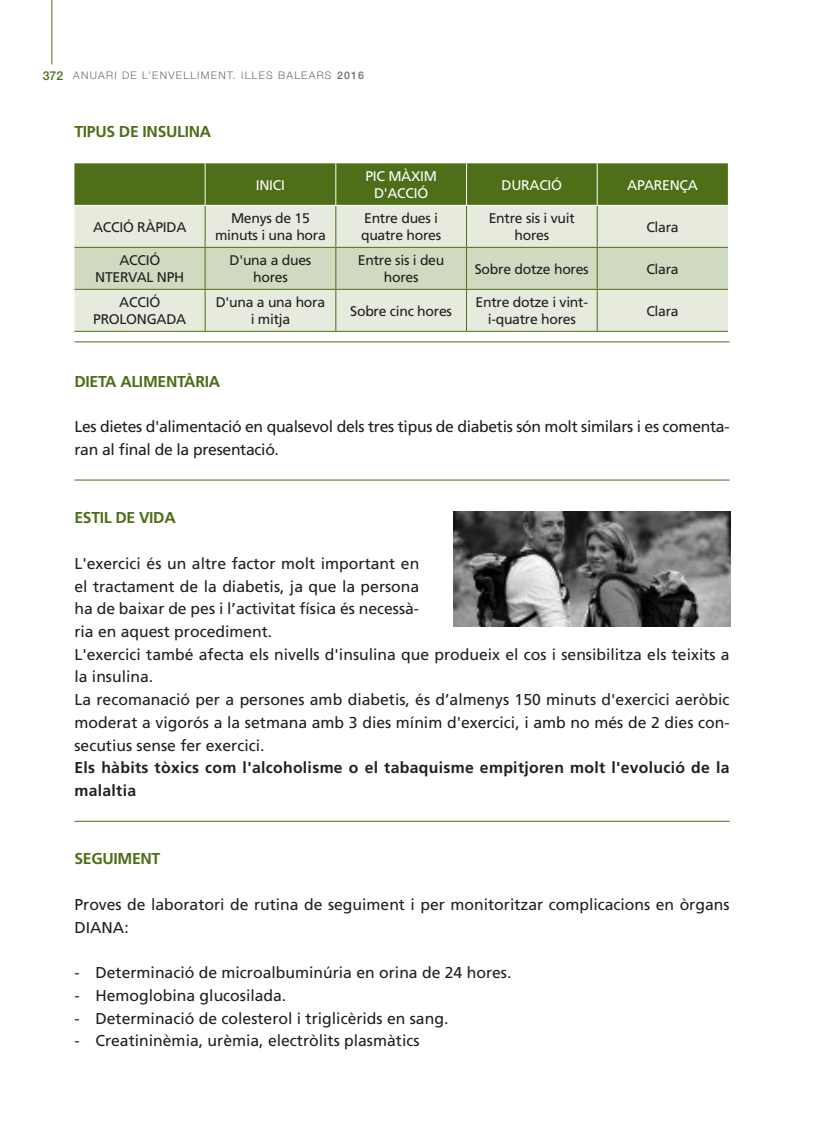
<style>
.page{position:relative;width:819px;height:1141px;background:#fff}
.page>*{position:absolute;margin:0;border:0;box-sizing:border-box;transform-origin:0 0}
.t1{font:15.75px/22.8px "Frutiger LT Std";color:#231f20}
.t2{font:15.75px/22.8px "Frutiger LT Std";letter-spacing:-.02em;color:#231f20}
.t3{font:700 15.75px/22.8px "Frutiger LT Std";letter-spacing:.02em;color:#231f20}
.t4{font:700 15.75px "Frutiger LT Std";letter-spacing:-.02em;color:#4e6e17}
.t5{font:14px/17.5px "Frutiger LT Std";letter-spacing:-.02em;color:#231f20;text-align:center}
.t6{font:14px/17.5px "Frutiger LT Std";letter-spacing:-.02em;color:#fff;text-align:center}
.t7{font:300 10.5px "Helvetica Neue LT Std";letter-spacing:.12em;color:#6c6d70}
.s1{font-weight:500;font-size:12.25px;color:#4e6e17}
.s2{font-weight:500}
</style>
<div class="page">
<hr style="left:52px;top:0;width:1px;height:64px;background:#4e6e17">
<hr style="left:74px;top:342px;width:655px;height:1px;background:#4e6e17">
<hr style="left:74px;top:480px;width:655px;height:1px;background:#4e6e17">
<hr style="left:74px;top:821px;width:655px;height:1px;background:#4e6e17">
<div style="left:74px;top:163px;width:653px;height:42px;background:#4e6e17"></div>
<div style="left:74px;top:206px;width:653px;height:125px;background:#e6ebdd"></div>
<div style="left:74px;top:248px;width:653px;height:41px;background:#d0dac0"></div>
<hr style="left:205px;top:206px;width:1px;height:41px;background:#4e6e17">
<hr style="left:335px;top:206px;width:1px;height:41px;background:#4e6e17">
<hr style="left:466px;top:206px;width:1px;height:41px;background:#4e6e17">
<hr style="left:596px;top:206px;width:1px;height:41px;background:#4e6e17">
<hr style="left:74px;top:247px;width:131px;height:1px;background:#4e6e17">
<hr style="left:205px;top:247px;width:131px;height:1px;background:#4e6e17">
<hr style="left:205px;top:248px;width:1px;height:41px;background:#4e6e17">
<hr style="left:336px;top:247px;width:130px;height:1px;background:#4e6e17">
<hr style="left:335px;top:248px;width:1px;height:41px;background:#4e6e17">
<hr style="left:466px;top:247px;width:131px;height:1px;background:#4e6e17">
<hr style="left:466px;top:248px;width:1px;height:41px;background:#4e6e17">
<hr style="left:597px;top:247px;width:130px;height:1px;background:#4e6e17">
<hr style="left:596px;top:248px;width:1px;height:41px;background:#4e6e17">
<hr style="left:74px;top:289px;width:131px;height:1px;background:#4e6e17">
<hr style="left:205px;top:289px;width:131px;height:1px;background:#4e6e17">
<hr style="left:205px;top:290px;width:1px;height:41px;background:#4e6e17">
<hr style="left:336px;top:289px;width:130px;height:1px;background:#4e6e17">
<hr style="left:335px;top:290px;width:1px;height:41px;background:#4e6e17">
<hr style="left:466px;top:289px;width:131px;height:1px;background:#4e6e17">
<hr style="left:466px;top:290px;width:1px;height:41px;background:#4e6e17">
<hr style="left:597px;top:289px;width:130px;height:1px;background:#4e6e17">
<hr style="left:596px;top:290px;width:1px;height:41px;background:#4e6e17">
<hr style="left:74px;top:331px;width:131px;height:1px;background:#4e6e17">
<hr style="left:205px;top:331px;width:131px;height:1px;background:#4e6e17">
<hr style="left:336px;top:331px;width:130px;height:1px;background:#4e6e17">
<hr style="left:466px;top:331px;width:131px;height:1px;background:#4e6e17">
<hr style="left:597px;top:331px;width:130px;height:1px;background:#4e6e17">
<hr style="left:205px;top:163px;width:1px;height:42px;background:#fff">
<hr style="left:335px;top:163px;width:1px;height:42px;background:#fff">
<hr style="left:466px;top:163px;width:1px;height:42px;background:#fff">
<hr style="left:596px;top:163px;width:1px;height:42px;background:#fff">
<img style="left:453px;top:511px;width:278px;height:115px">
<p class="t7" style="left:43px;top:69px;width:323px"><span class="s1">372</span> ANUARI DE L’ENVELLIMENT. ILLES BALEARS <span class="s2">2016</span></p>
<p class="t4" style="left:74px;top:122px;width:138px">TIPUS DE INSULINA</p>
<p class="t6" style="left:256px;top:176px;width:31px">INICI</p>
<p class="t6" style="left:365px;top:167px;width:73px">PIC MÀXIM<br>D'ACCIÓ</p>
<p class="t6" style="left:501px;top:176px;width:62px">DURACIÓ</p>
<p class="t6" style="left:627px;top:176px;width:72px">APARENÇA</p>
<p class="t5" style="left:93px;top:218px;width:95px">ACCIÓ RÀPIDA</p>
<p class="t5" style="left:215px;top:209px;width:112px">Menys de 15 minuts i una hora</p>
<p class="t5" style="left:361px;top:209px;width:82px;text-align:left">Entre dues i quatre hores</p>
<p class="t5" style="left:489px;top:209px;width:88px">Entre sis i vuit hores</p>
<p class="t5" style="left:646px;top:218px;width:34px">Clara</p>
<p class="t5" style="left:95px;top:251px;width:90px">ACCIÓ<br>NTERVAL NPH</p>
<p class="t5" style="left:229px;top:251px;width:83px">D'una a dues hores</p>
<p class="t5" style="left:358px;top:251px;width:88px">Entre sis i deu hores</p>
<p class="t5" style="left:475px;top:260px;width:115px">Sobre dotze hores</p>
<p class="t5" style="left:646px;top:260px;width:34px">Clara</p>
<p class="t5" style="left:93px;top:293px;width:95px">ACCIÓ<br>PROLONGADA</p>
<p class="t5" style="left:216px;top:293px;width:111px">D'una a una hora i mitja</p>
<p class="t5" style="left:350px;top:302px;width:103px">Sobre cinc hores</p>
<p class="t5" style="left:475px;top:293px;width:114px">Entre dotze i vint&shy;i-quatre hores</p>
<p class="t5" style="left:646px;top:302px;width:34px">Clara</p>
<p class="t4" style="left:74px;top:372px;width:147px">DIETA ALIMENTÀRIA</p>
<p class="t2" style="left:74px;top:415px;width:656px">Les dietes d'alimentació en qualsevol dels tres tipus de diabetis són molt similars i es comenta&shy;ran al final de la presentació.</p>
<p class="t4" style="left:74px;top:509px;width:103px">ESTIL DE VIDA</p>
<p class="t1" style="left:74px;top:552px;width:656px">L'exercici és un altre factor molt important en<br>el tractament de la diabetis, ja que la persona<br>ha de baixar de pes i l’activitat física és necessà-<br>ria en aquest procediment.<br>L'exercici també afecta els nivells d'insulina que produeix el cos i sensibilitza els teixits a la insulina.<br>La recomanació per a persones amb diabetis, és d’almenys 150 minuts d'exercici aeròbic moderat a vigorós a la setmana amb 3 dies mínim d'exercici, i amb no més de 2 dies con&shy;secutius sense fer exercici.</p>
<p class="t3" style="left:74px;top:757px;width:656px">Els hàbits tòxics com l'alcoholisme o el tabaquisme empitjoren molt l'evolució de la malaltia</p>
<p class="t4" style="left:74px;top:850px;width:87px">SEGUIMENT</p>
<p class="t1" style="left:74px;top:893px;width:656px">Proves de laboratori de rutina de seguiment i per monitoritzar complicacions en òrgans<br>DIANA:</p>
<p class="t1" style="left:74px;top:961px;width:438px">- Determinació de microalbuminúria en orina de 24 hores.</p>
<p class="t1" style="left:74px;top:984px;width:213px">- Hemoglobina glucosilada.</p>
<p class="t1" style="left:74px;top:1007px;width:375px">- Determinació de colesterol i triglicèrids en sang.</p>
<p class="t1" style="left:74px;top:1030px;width:346px">- Creatininèmia, urèmia, electròlits plasmàtics</p>
</div>
